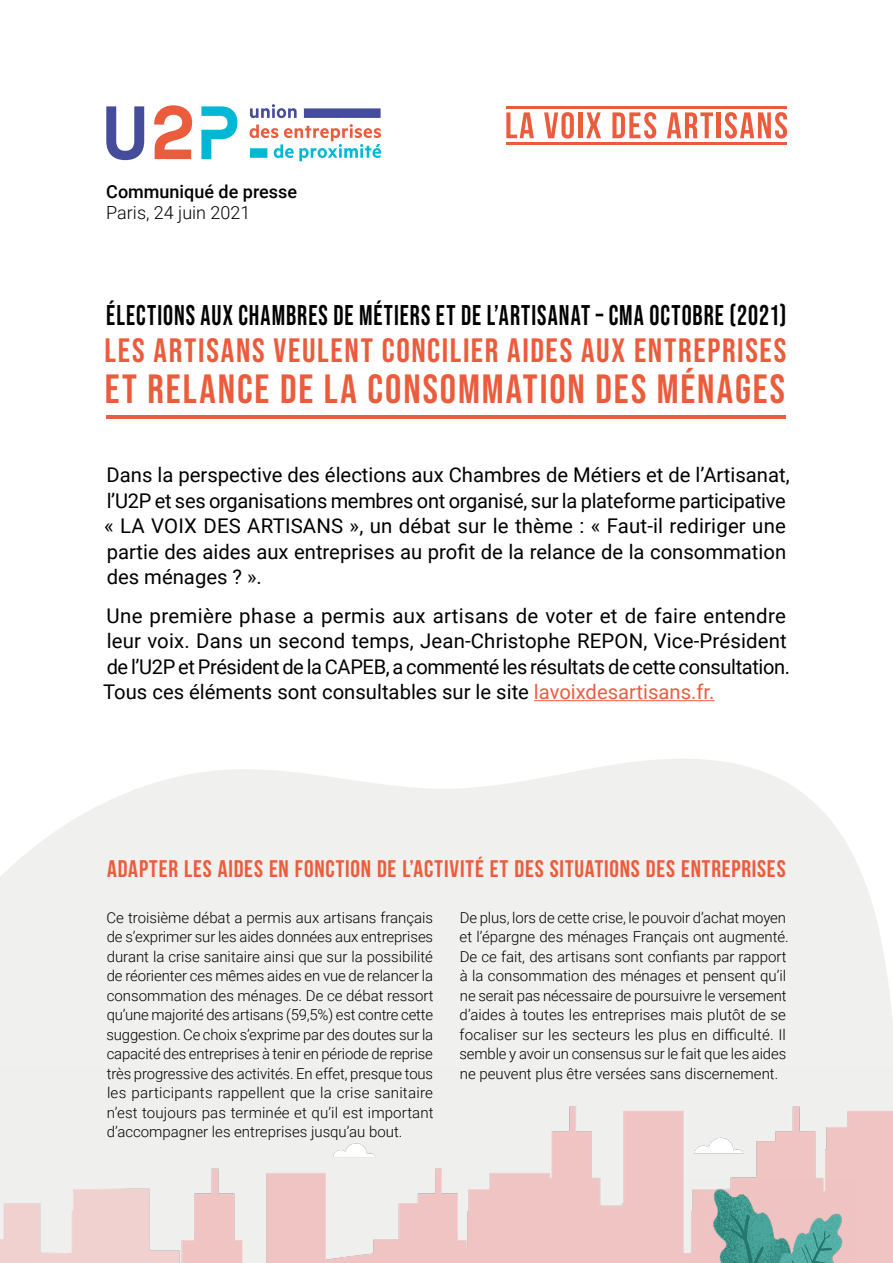
<style>
.page{position:relative;width:893px;height:1263px;background:#fff}
.page>*{position:absolute;margin:0;border:0;box-sizing:border-box;transform-origin:0 0}
.t1{font:40.8px "Bebas Neue";letter-spacing:.045em;color:#eb5c3c}
.t2{font:33.75px "Bebas Neue";letter-spacing:.05em;color:#eb5c3c}
.t3{font:28.5px "Bebas Neue";letter-spacing:.04em;color:#000;scale:.88 1}
.t4{font:700 24px "Bebas Neue";letter-spacing:.035em;color:#eb5c3c}
.t5{font:20.25px/25.5px "Roboto";color:#000}
.t6{font:500 18px "Roboto";color:#000}
.t7{font:300 18px "Roboto";color:#000}
.t8{font:300 15px/19.5px "Roboto";color:#000;text-align:justify}
.s1{color:#e85d43}
</style>
<div class="page">
<svg style="left:0;top:759px;width:893px;height:308px;fill:#f0f0ef"></svg>
<img style="left:0;top:1067px;width:893px;height:196px">
<svg style="left:154px;top:105px;width:38px;height:54px"></svg>
<svg style="left:106px;top:106px;width:38px;height:54px"></svg>
<svg style="left:201px;top:106px;width:36px;height:53px"></svg>
<svg style="left:250px;top:104px;width:131px;height:14px"></svg>
<svg style="left:250px;top:124px;width:131px;height:37px"></svg>
<hr style="left:534px;top:700px;width:180px;height:1px;background:#e85d43">
<svg style="left:506px;top:112px;width:28px;height:26px"></svg>
<svg style="left:544px;top:112px;width:30px;height:27px"></svg>
<hr style="left:578px;top:112px;width:4px;height:26px;background:#eb5c3c">
<svg style="left:586px;top:112px;width:15px;height:26px"></svg>
<svg style="left:612px;top:112px;width:44px;height:27px"></svg>
<svg style="left:667px;top:112px;width:46px;height:26px"></svg>
<hr style="left:717px;top:112px;width:4px;height:26px;background:#eb5c3c">
<svg style="left:725px;top:112px;width:62px;height:27px"></svg>
<hr style="left:506px;top:142px;width:281px;height:2px;background:#eb5c3c">
<hr style="left:506px;top:106px;width:281px;height:3px;background:#eb5c3c">
<hr style="left:106px;top:415px;width:680px;height:4px;background:#e85d43">
<img style="left:682px;top:1181px;width:180px;height:82px">
<p class="t6" style="left:106px;top:179px;width:192px">Communiqué de presse</p>
<p class="t7" style="left:106px;top:200px;width:146px">Paris, 24 juin 2021</p>
<h3 class="t3" style="left:106px;top:299px;width:774px">ÉLECTIONS AUX CHAMBRES DE MÉTIERS ET DE L’ARTISANAT – CMA OCTOBRE (2021)</h3>
<h2 class="t2" style="left:105px;top:332px;width:683px">LES ARTISANS VEULENT CONCILIER AIDES AUX ENTREPRISES</h2>
<h1 class="t1" style="left:105px;top:366px;width:682px">ET RELANCE DE LA CONSOMMATION DES MÉNAGES</h1>
<p class="t5" style="left:104px;top:462px;width:687px">Dans la perspective des élections aux Chambres de Métiers et de l’Artisanat, l’U2P et ses organisations membres ont organisé, sur la plateforme participative « LA VOIX DES ARTISANS », un débat sur le thème : « Faut-il rediriger une partie des aides aux entreprises au profit de la relance de la consommation des ménages ? ».</p>
<p class="t5" style="left:103px;top:602px;width:688px">Une première phase a permis aux artisans de voter et de faire entendre leur voix. Dans un second temps, Jean-Christophe REPON, Vice-Président de l’U2P et Président de la CAPEB, a commenté les résultats de cette consultation.<br>Tous ces éléments sont consultables sur le site <span class="s1">lavoixdesartisans.fr.</span></p>
<h3 class="t4" style="left:107px;top:855px;width:680px">ADAPTER LES AIDES EN FONCTION DE L’ACTIVITÉ ET DES SITUATIONS DES ENTREPRISES</h3>
<p class="t8" style="left:459px;top:907px;width:331px;text-align:left">De plus, lors de cette crise, le pouvoir d’achat moyen et l’épargne des ménages Français ont augmenté.<br>De ce fait, des artisans sont confiants par rapport à la consommation des ménages et pensent qu’il ne serait pas nécessaire de poursuivre le versement d’aides à toutes les entreprises mais plutôt de se focaliser sur les secteurs les plus en difficulté. Il semble y avoir un consensus sur le fait que les aides ne peuvent plus être versées sans discernement.</p>
<p class="t8" style="left:107px;top:907px;width:329px">Ce troisième débat a permis aux artisans français de s’exprimer sur les aides données aux entreprises durant la crise sanitaire ainsi que sur la possibilité de réorienter ces mêmes aides en vue de relancer la consommation des ménages. De ce débat ressort qu’une majorité des artisans (59,5%) est contre cette suggestion. Ce choix s’exprime par des doutes sur la capacité des entreprises à tenir en période de reprise très progressive des activités. En effet, presque tous les participants rappellent que la crise sanitaire n’est toujours pas terminée et qu’il est important d’accompagner les entreprises jusqu’au bout.</p>
</div>
